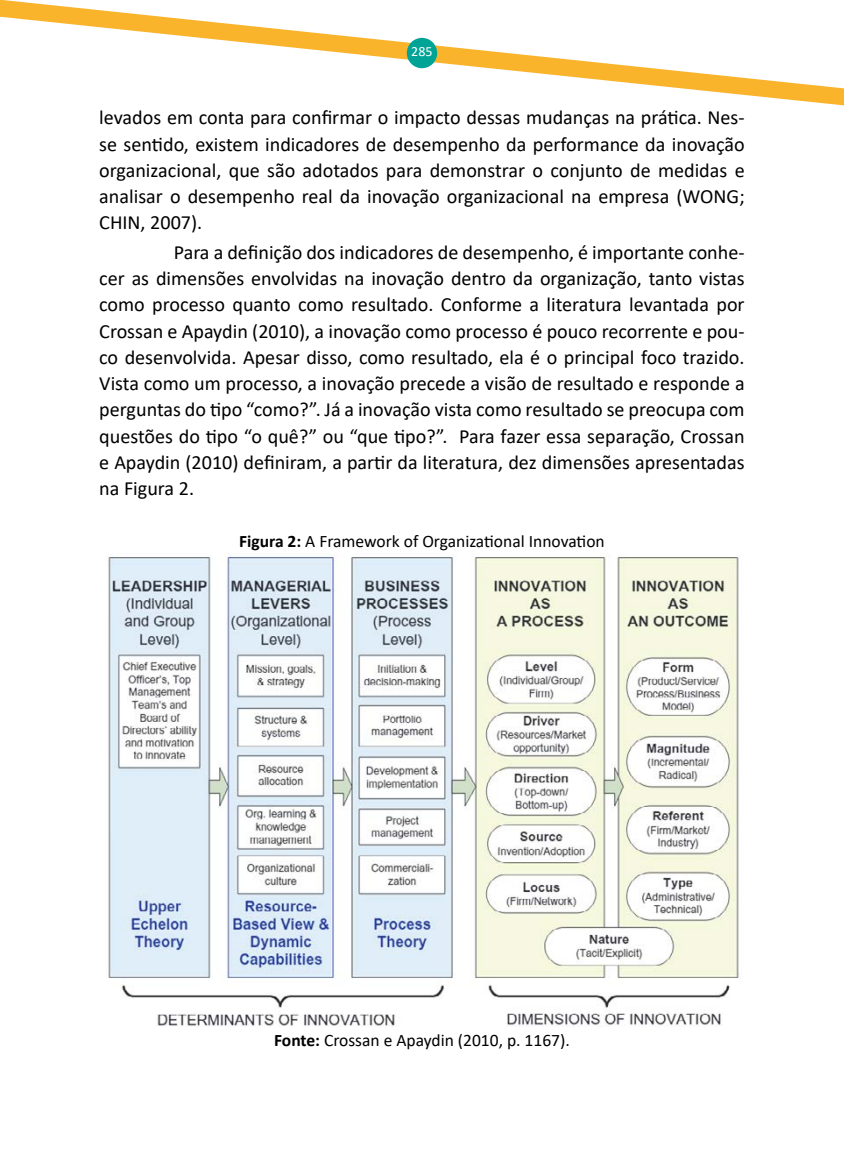
<style>
.page{position:relative;width:844px;height:1166px;background:#fff}
.page>*{position:absolute;margin:0;border:0;box-sizing:border-box;transform-origin:0 0}
.t1{font:20.12px/26.2px "Calibri";color:#000;text-align:justify}
.t2{font:17.5px "Calibri";color:#000}
.t3{font:14px "Calibri";color:#000}
.t4{font:14px "Calibri";color:#fff}
.s1{font-weight:700}
.s2{font-size:16.8px}
</style>
<div class="page">
<svg style="left:0;top:0;width:843px;height:105px"></svg>
<div style="left:406px;top:38px;width:31px;height:30px;background:#00a496;border-radius:50%"></div>
<img style="left:108px;top:555px;width:631px;height:471px">
<p class="t4" style="left:411px;top:42px;width:23px">285</p>
<p class="t1" style="left:99px;top:104px;width:646px">levados em conta para confirmar o impacto dessas mudanças na prática. Nes&shy;se sentido, existem indicadores de desempenho da performance da inovação organizacional, que são adotados para demonstrar o conjunto de medidas e analisar o desempenho real da inovação organizacional na empresa (WONG; CHIN, 2007).</p>
<p class="t1" style="left:99px;top:239px;width:646px;text-indent:74px">Para a definição dos indicadores de desempenho, é importante conhe&shy;cer as dimensões envolvidas na inovação dentro da organização, tanto vistas como processo quanto como resultado. Conforme a literatura levantada por Crossan e Apaydin (2010), a inovação como processo é pouco recorrente e pou&shy;co desenvolvida. Apesar disso, como resultado, ela é o principal foco trazido.<br>Vista como um processo, a inovação precede a visão de resultado e responde a perguntas do tipo “como?”. Já a inovação vista como resultado se preocupa com questões do tipo “o quê?” ou “que tipo?”. Para fazer essa separação, Crossan e Apaydin (2010) definiram, a partir da literatura, dez dimensões apresentadas na Figura 2.</p>
<p class="t2" style="left:239px;top:529px;width:367px"><span class="s1">Figura 2:</span> A Framework of Organizational Innovation</p>
<p class="t2" style="left:274px;top:1028px;width:297px"><span class="s1">Fonte:</span> Crossan e Apaydin (2010, p. 1167).</p>
<p class="t3" style="left:287px;top:1039px;width:236px"><span class="s2">Fonte:</span> Crossan; Apaydin (2010, p. 1167)</p>
</div>
